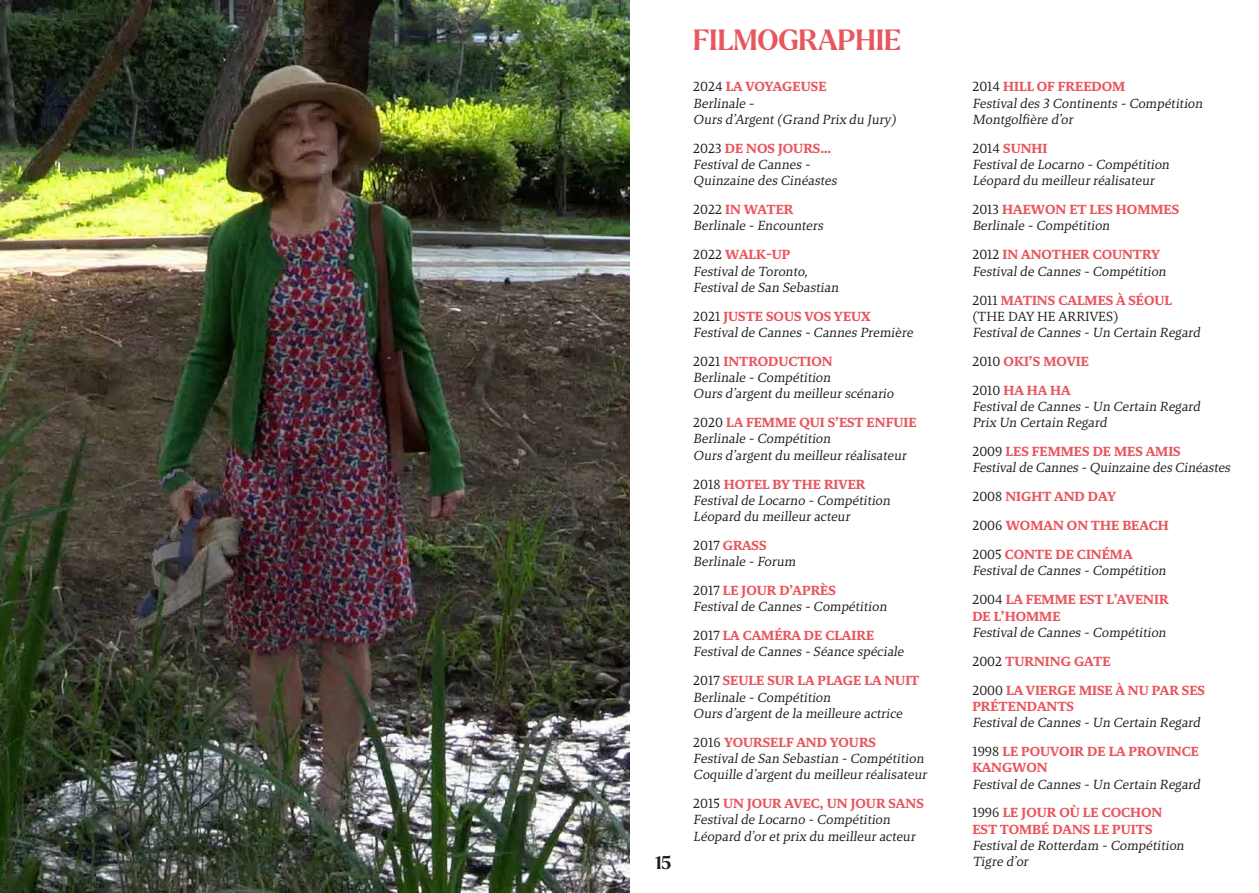
<style>
.page{position:relative;width:1259px;height:893px;background:#fff}
.page>*{position:absolute;margin:0;border:0;box-sizing:border-box;transform-origin:0 0}
.t1{font:700 28.5px "Larken";color:#e8575f}
.t2{font:700 18px "Larken";color:#1d1d1b}
.t3{font:13.5px/16.2px "Brando";color:#1d1d1b}
.t4{font:700 13.5px/29px "Brando";color:#e8575f}
.s1{font-weight:700;color:#e8575f}
.s2{font-weight:400;color:#1d1d1b}
</style>
<div class="page">
<img style="left:0;top:0;width:629px;height:893px">
<h2 class="t2" style="left:655px;top:851px;width:18px">15</h2>
<h1 class="t1" style="left:693px;top:21px;width:209px">FILMOGRAPHIE</h1>
<p class="t3" style="left:693px;top:79px;width:207px">2024 <span class="s1">LA VOYAGEUSE<br></span>Berlinale -<br>Ours d’Argent(Grand Prix du Jury)</p>
<p class="t3" style="left:693px;top:140px;width:147px">2023 <span class="s1">DE NOS JOURS…<br></span>Festival de Cannes -<br>Quinzaine des Cinéastes</p>
<p class="t3" style="left:693px;top:201px;width:134px">2022 <span class="s1">IN WATER<br></span>Berlinale - Encounters</p>
<p class="t3" style="left:693px;top:246px;width:149px">2022 <span class="s1">WALK-UP<br></span>Festival de Toronto,<br>Festival de San Sebastian</p>
<p class="t3" style="left:693px;top:308px;width:223px">2021 <span class="s1">JUSTE SOUS VOS YEUX<br></span>Festival de Cannes - Cannes Première</p>
<p class="t3" style="left:693px;top:353px;width:204px">2021 <span class="s1">INTRODUCTION<br></span>Berlinale - Compétition<br>Ours d’argentdu meilleur scénario</p>
<p class="t3" style="left:693px;top:414px;width:225px">2020 <span class="s1">LA FEMME QUI S’EST ENFUIE<br></span>Berlinale - Compétition<br>Ours d’argentdu meilleur réalisateur</p>
<p class="t3" style="left:693px;top:476px;width:201px">2018 <span class="s1">HOTEL BY THE RIVER<br></span>Festival de Locarno - Compétition<br>Léopard du meilleur acteur</p>
<p class="t3" style="left:693px;top:537px;width:106px">2017 <span class="s1">GRASS<br></span>Berlinale - Forum</p>
<p class="t3" style="left:693px;top:582px;width:197px">2017 <span class="s1">LE JOUR D’APRÈS<br></span>Festival de Cannes - Compétition</p>
<p class="t3" style="left:693px;top:627px;width:214px">2017 <span class="s1">LA CAMÉRA DE CLAIRE<br></span>Festival de Cannes - Séance spéciale</p>
<p class="t3" style="left:693px;top:673px;width:228px">2017 <span class="s1">SEULE SUR LA PLAGE LA NUIT<br></span>Berlinale - Compétition<br>Ours d’argentde la meilleure actrice</p>
<p class="t3" style="left:693px;top:734px;width:237px">2016 <span class="s1">YOURSELF AND YOURS<br></span>Festival de San Sebastian - Compétition<br>Coquille d’argentdu meilleur réalisateur</p>
<p class="t3" style="left:693px;top:795px;width:232px">2015 <span class="s1">UN JOUR AVEC, UN JOUR SANS<br></span>Festival de Locarno - Compétition<br>Léopard d’or etprix du meilleur acteur</p>
<p class="t3" style="left:972px;top:79px;width:234px">2014 <span class="s1">HILL OF FREEDOM<br></span>Festival des 3 Continents - Compétition<br>Montgolfière d’or</p>
<p class="t3" style="left:972px;top:140px;width:201px">2014 <span class="s1">SUNHI<br></span>Festival de Locarno - Compétition<br>Léopard du meilleur réalisateur</p>
<p class="t3" style="left:972px;top:201px;width:208px">2013 <span class="s1">HAEWON ET LES HOMMES<br></span>Berlinale - Compétition</p>
<p class="t3" style="left:972px;top:246px;width:197px">2012 <span class="s1">IN ANOTHER COUNTRY<br></span>Festival de Cannes - Compétition</p>
<p class="t3" style="left:972px;top:292px;width:232px">2011 <span class="s1">MATINS CALMES À SÉOUL </span>(THE DAY HE ARRIVES)<br>Festival de Cannes - Un Certain Regard</p>
<p class="t4" style="left:972px;top:347px;width:118px"><span class="s2">2010</span> OKI’S MOVIE<br><span class="s2">2010</span> HA HA HA</p>
<p class="t3" style="left:972px;top:398px;width:232px">Festival de Cannes - Un Certain Regard<br>Prix Un Certain Regard</p>
<p class="t3" style="left:972px;top:443px;width:262px">2009 <span class="s1">LES FEMMES DE MES AMIS<br></span>Festivalde Cannes - Quinzaine des Cinéastes</p>
<p class="t4" style="left:972px;top:482px;width:198px"><span class="s2">2008</span> NIGHT AND DAY<br><span class="s2">2006</span> WOMAN ON THE BEACH<br><span class="s2">2005</span> CONTE DE CINÉMA</p>
<p class="t3" style="left:972px;top:556px;width:198px;line-height:29px">Festival de Cannes - Compétition<br>2004 <span class="s1">LA FEMME EST L’AVENIR</span></p>
<p class="t4" style="left:972px;top:601px;width:90px">DE L’HOMME</p>
<p class="t3" style="left:972px;top:618px;width:234px;line-height:29px">Festival de Cannes - Compétition<br>2002 <span class="s1">TURNING GATE<br></span>2000 <span class="s1">LA VIERGE MISE À NU PAR SES</span></p>
<p class="t4" style="left:972px;top:692px;width:103px">PRÉTENDANTS</p>
<p class="t3" style="left:972px;top:708px;width:232px;line-height:29px">Festival de Cannes - Un Certain Regard<br>1998 <span class="s1">LE POUVOIR DE LA PROVINCE</span></p>
<p class="t4" style="left:972px;top:753px;width:77px">KANGWON</p>
<p class="t3" style="left:972px;top:769px;width:232px;line-height:29px">Festival de Cannes - Un Certain Regard<br>1996 <span class="s1">LE JOUR OÙ LE COCHON</span></p>
<p class="t4" style="left:972px;top:814px;width:182px">EST TOMBÉ DANS LE PUITS</p>
<p class="t3" style="left:972px;top:837px;width:215px">Festival de Rotterdam - Compétition<br>Tigre d’or</p>
</div>
